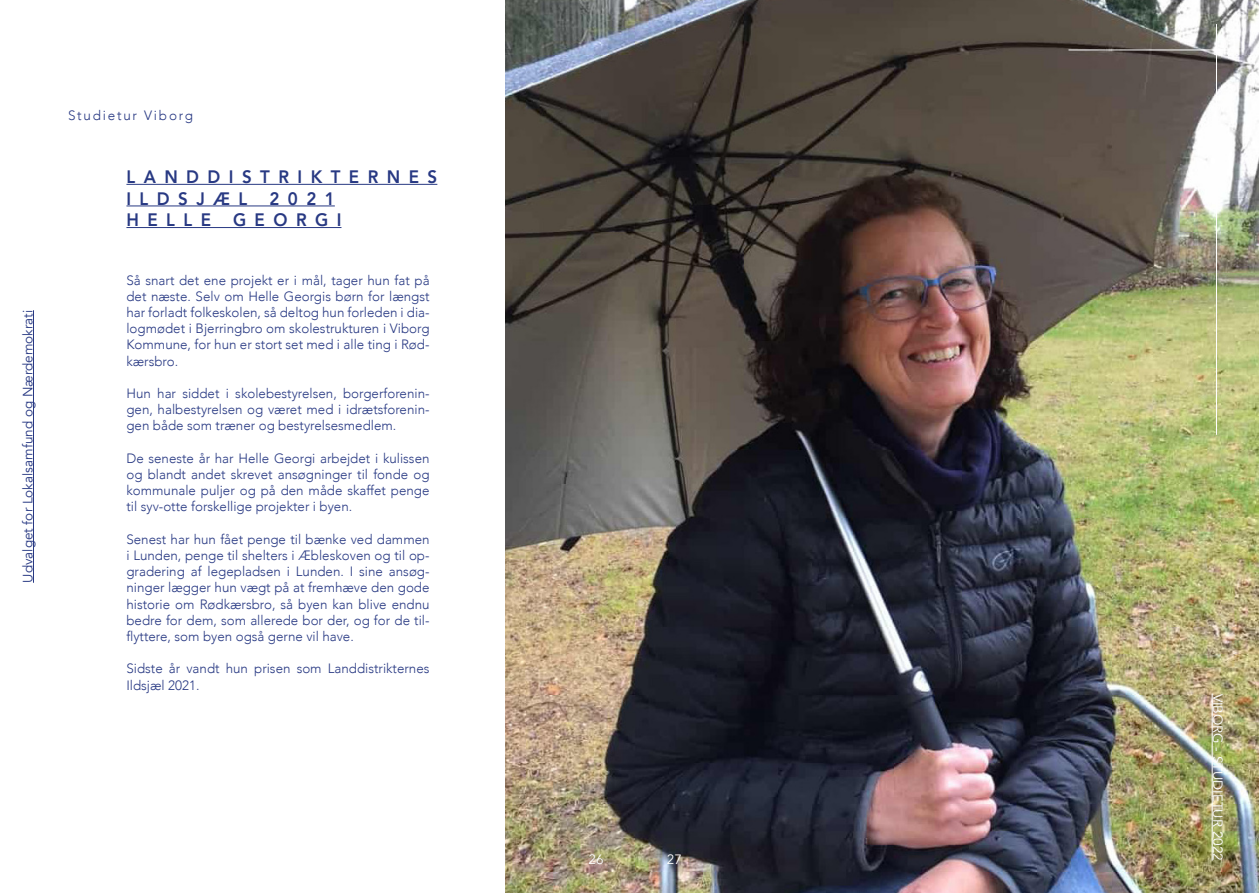
<style>
.page{position:relative;width:1259px;height:893px;background:#fff}
.page>*{position:absolute;margin:0;border:0;box-sizing:border-box;transform-origin:0 0}
.t1{font:800 18px "Avenir";letter-spacing:.5em;color:#283983;scale:.94 1}
.t2{font:300 13.5px/16.2px "Avenir";color:#283983;text-align:justify}
.t3{font:13.5px "Avenir";color:#283983}
.t4{font:13.5px "Avenir";color:#fff}
.t5{font:300 13.5px "Avenir";letter-spacing:.13em;color:#283983}
</style>
<div class="page">
<img style="left:505px;top:0;width:754px;height:893px">
<hr style="left:33px;top:310px;width:1px;height:273px;background:#283983">
<hr style="left:1211px;top:693px;width:1px;height:167px;background:#fff">
<hr style="left:1216px;top:24px;width:1px;height:411px;background:#fff">
<hr style="left:1068px;top:50px;width:165px;height:1px;background:#fff">
<hr style="left:126px;top:184px;width:311px;height:1px;background:#283983">
<hr style="left:126px;top:205px;width:209px;height:1px;background:#283983">
<hr style="left:126px;top:227px;width:215px;height:1px;background:#283983">
<p class="t3" style="left:20px;top:583px;width:274px;rotate:-90deg">Udvalget for Lokalsamfund og Nærdemokrati</p>
<p class="t5" style="left:68px;top:107px;width:126px">Studietur Viborg</p>
<p class="t1" style="left:126px;top:163px;width:332px">LANDDISTRIKTERNES</p>
<p class="t1" style="left:126px;top:184px;width:223px">ILDSJÆL 2021</p>
<p class="t1" style="left:126px;top:206px;width:230px">HELLE GEORGI</p>
<p class="t2" style="left:126px;top:272px;width:305px">Så snart det ene projekt er i mål, tager hun fat på det næste. Selv om Helle Georgis børn for længst har forladt folkeskolen, så deltog hun forleden i dia&shy;logmødet i Bjerringbro om skolestrukturen i Viborg Kommune, for hun er stort set med i alle ting i Rød&shy;kærsbro.</p>
<p class="t2" style="left:126px;top:385px;width:305px">Hun har siddet i skolebestyrelsen, borgerforenin&shy;gen, halbestyrelsen og været med i idrætsforenin&shy;gen både som træner og bestyrelsesmedlem.</p>
<p class="t2" style="left:126px;top:450px;width:305px">De seneste år har Helle Georgi arbejdet i kulissen og blandt andet skrevet ansøgninger til fonde og kommunale puljer og på den måde skaffet penge til syv-otte forskellige projekter i byen.</p>
<p class="t2" style="left:126px;top:531px;width:305px">Senest har hun fået penge til bænke ved dammen i Lunden, penge til shelters i Æbleskoven og til op&shy;gradering af legepladsen i Lunden. I sine ansøg&shy;ninger lægger hun vægt på at fremhæve den gode historie om Rødkærsbro, så byen kan blive endnu bedre for dem, som allerede bor der, og for de til&shy;flyttere, som byen også gerne vil have.</p>
<p class="t2" style="left:126px;top:661px;width:305px">Sidste år vandt hun prisen som Landdistrikternes<br>Ildsjæl 2021.</p>
<p class="t4" style="left:588px;top:852px;width:17px">26</p>
<p class="t4" style="left:667px;top:852px;width:17px">27</p>
<p class="t4" style="left:1225px;top:693px;width:168px;rotate:90deg">VIBORG - STUDIETUR 2022</p>
</div>
